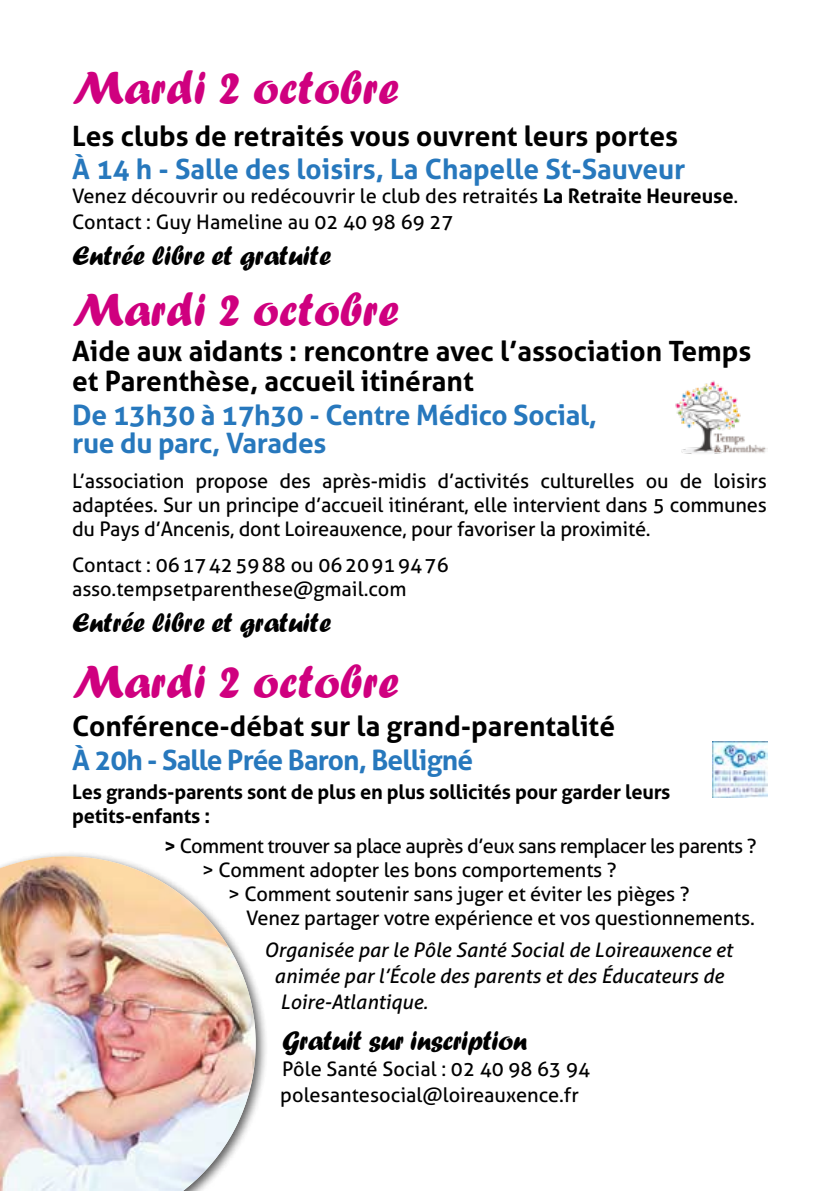
<style>
.page{position:relative;width:840px;height:1191px;background:#fff}
.page>*{position:absolute;margin:0;border:0;box-sizing:border-box;transform-origin:0 0}
.t1{font:48px "Forte";color:#cf007f}
.t2{font:700 28px/30px "Aller";color:#000}
.t3{font:700 28px/28px "Aller";letter-spacing:-.01em;color:#2778bd}
.t4{font:28px "Forte";letter-spacing:-.01em;color:#000}
.t5{font:700 28px "Aller";letter-spacing:-.03em;color:#2778bd}
.t6{font:20px/24px "Aller";letter-spacing:-.01em;color:#000}
.t7{font:italic 20px "Aller";color:#000}
.t8{font:700 20px/24px "Aller";letter-spacing:-.01em;color:#000}
.t9{font:20px "Aller";letter-spacing:-.03em;color:#000}
.s1{font-weight:700}
</style>
<div class="page">
<img style="left:675px;top:380px;width:92px;height:74px">
<img style="left:712px;top:741px;width:55px;height:56px">
<div style="left:0;top:850px;width:268px;height:341px;background:#000;opacity:.75"></div>
<img style="left:0;top:856px;width:255px;height:335px">
<h1 class="t1" style="left:72px;top:60px;width:328px">Mardi 2 octobre</h1>
<h2 class="t2" style="left:72px;top:121px;width:607px">Les clubs de retraités vous ouvrent leurs portes</h2>
<h2 class="t3" style="left:72px;top:155px;width:614px">À 14 h - Salle des loisirs, La Chapelle St-Sauveur</h2>
<p class="t6" style="left:72px;top:183px;width:667px;line-height:26px">Venez découvrir ou redécouvrir le club des retraités <span class="s1">La Retraite Heureuse</span>.<br>Contact : Guy Hameline au 02 40 98 69 27</p>
<h2 class="t4" style="left:72px;top:239px;width:260px">Entrée libre et gratuite</h2>
<h1 class="t1" style="left:72px;top:282px;width:328px">Mardi 2 octobre</h1>
<h2 class="t2" style="left:72px;top:336px;width:680px">Aide aux aidants : rencontre avec l’association Temps et Parenthèse, accueil itinérant</h2>
<h2 class="t3" style="left:72px;top:401px;width:526px">De 13h30 à 17h30 - Centre Médico Social, rue du parc, Varades</h2>
<p class="t6" style="left:72px;top:469px;width:696px;text-align:justify">L’association propose des après-midis d’activités culturelles ou de loisirs adaptées. Sur un principe d’accueil itinérant, elle intervient dans 5 communes du Pays d’Ancenis, dont Loireauxence, pour favoriser la proximité.</p>
<p class="t6" style="left:72px;top:552px;width:378px">Contact : 0617425988 ou 0620919476 asso.tempsetparenthese@gmail.com</p>
<h2 class="t4" style="left:72px;top:606px;width:260px">Entrée libre et gratuite</h2>
<h1 class="t1" style="left:72px;top:654px;width:328px">Mardi 2 octobre</h1>
<h2 class="t2" style="left:72px;top:710px;width:544px">Conférence-débat sur la grand-parentalité</h2>
<h2 class="t5" style="left:72px;top:742px;width:402px">À 20h - Salle Prée Baron, Belligné</h2>
<p class="t8" style="left:72px;top:780px;width:599px">Les grands-parents sont de plus en plus sollicités pour garder leurs petits-enfants :</p>
<p class="t9" style="left:164px;top:833px;width:593px"><span class="s1">&gt;</span> Comment trouver sa place auprès d’eux sans remplacer les parents ?</p>
<p class="t6" style="left:202px;top:857px;width:415px">&gt; Comment adopter les bons comportements ?</p>
<p class="t6" style="left:228px;top:881px;width:462px">&gt; Comment soutenir sans juger et éviter les pièges ?</p>
<p class="t6" style="left:246px;top:905px;width:510px">Venez partager votre expérience et vos questionnements.</p>
<p class="t7" style="left:264px;top:937px;width:469px">Organisée par le Pôle Santé Social de Loireauxence et</p>
<p class="t7" style="left:274px;top:963px;width:450px">animée par l’École des parents et des Éducateurs de</p>
<p class="t7" style="left:280px;top:989px;width:149px">Loire-Atlantique.</p>
<h2 class="t4" style="left:282px;top:1024px;width:246px">Gratuit sur inscription</h2>
<p class="t6" style="left:280px;top:1055px;width:311px;line-height:26px">Pôle Santé Social : 02 40 98 63 94 polesantesocial@loireauxence.fr</p>
</div>
